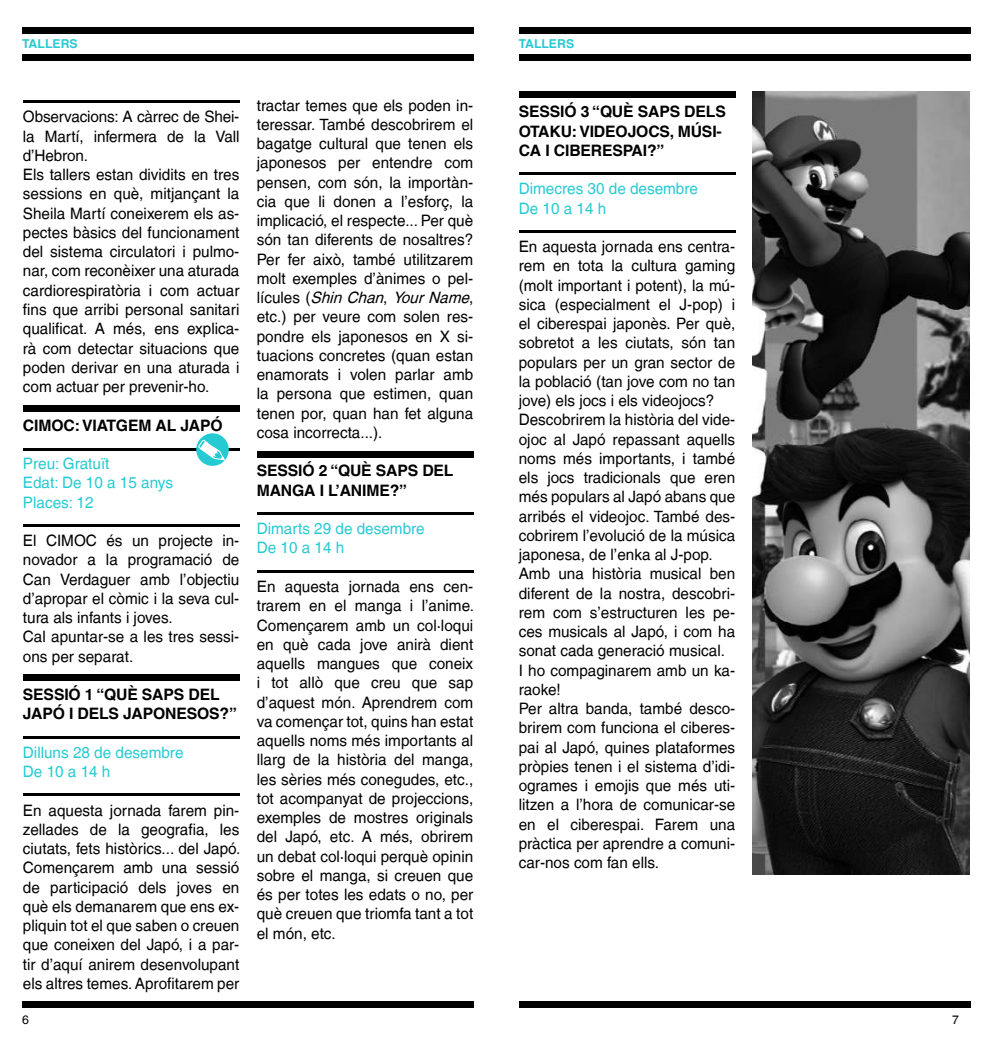
<style>
.page{position:relative;width:993px;height:1042px;background:#fff}
.page>*{position:absolute;margin:0;border:0;box-sizing:border-box;transform-origin:0 0}
.t1{font:15.75px/19.2px "Helvetica LT";color:#000}
.t2{font:700 15.75px/19.2px "Helvetica LT";letter-spacing:-.01em;color:#000}
.t3{font:15.75px/19.2px "Helvetica LT";color:#26cad3}
.t4{font:700 12.25px "Helvetica LT";color:#26cad3}
.t5{font:12.25px "Helvetica LT";color:#000}
.s1{font-style:italic}
</style>
<div class="page">
<div style="left:22px;top:1001px;width:452px;height:7px;background:#000"></div>
<div style="left:518px;top:1001px;width:452px;height:7px;background:#000"></div>
<hr style="left:23px;top:100px;width:216px;height:3px;background:#000">
<div style="left:23px;top:405px;width:216px;height:6px;background:#000"></div>
<hr style="left:23px;top:448px;width:216px;height:3px;background:#000">
<div style="left:196px;top:433px;width:33px;height:33px;background:#26cad3;border-radius:50%"></div>
<svg style="left:198px;top:439px;width:27px;height:21px"></svg>
<hr style="left:23px;top:524px;width:216px;height:3px;background:#000">
<div style="left:23px;top:675px;width:216px;height:6px;background:#000"></div>
<hr style="left:23px;top:736px;width:216px;height:2px;background:#000">
<hr style="left:23px;top:793px;width:216px;height:3px;background:#000">
<div style="left:257px;top:451px;width:216px;height:6px;background:#000"></div>
<hr style="left:257px;top:512px;width:216px;height:3px;background:#000">
<hr style="left:257px;top:570px;width:216px;height:3px;background:#000">
<div style="left:22px;top:27px;width:452px;height:6px;background:#000"></div>
<div style="left:22px;top:54px;width:452px;height:6px;background:#000"></div>
<div style="left:518px;top:92px;width:217px;height:6px;background:#000"></div>
<hr style="left:518px;top:172px;width:217px;height:3px;background:#000">
<hr style="left:518px;top:230px;width:217px;height:3px;background:#000">
<div style="left:518px;top:27px;width:452px;height:6px;background:#000"></div>
<div style="left:518px;top:54px;width:452px;height:6px;background:#000"></div>
<img style="left:752px;top:92px;width:216px;height:782px">
<p class="t4" style="left:22px;top:36px;width:57px">TALLERS</p>
<p class="t1" style="left:23px;top:107px;width:218px">Observacions: A càrrec de Shei&shy;la Martí, infermera de la Vall d’Hebron.<br>Els tallers estan dividits en tres sessions en què, mitjançant la<br>Sheila Martí coneixerem els as&shy;pectes bàsics del funcionament del sistema circulatori i pulmo&shy;nar, com reconèixer una aturada cardiorespiratòria i com actuar fins que arribi personal sanitari qualificat. A més, ens explica&shy;rà com detectar situacions que poden derivar en una aturada i com actuar per prevenir-ho.</p>
<p class="t2" style="left:23px;top:415px;width:201px">CIMOC: VIATGEM AL JAPÓ</p>
<p class="t3" style="left:23px;top:454px;width:152px">Preu: Gratuït<br>Edat: De 10 a 15 anys<br>Places: 12</p>
<p class="t1" style="left:23px;top:531px;width:218px">El CIMOC és un projecte in&shy;novador a la programació de<br>Can Verdaguer amb l’objectiu d’apropar el còmic i la seva cul&shy;tura als infants i joves.<br>Cal apuntar-se a les tres sessi&shy;ons per separat.</p>
<p class="t2" style="left:23px;top:685px;width:215px">SESSIÓ 1 “QUÈ SAPS DEL<br>JAPÓ I DELS JAPONESOS?”</p>
<p class="t3" style="left:23px;top:742px;width:162px">Dilluns 28 de desembre<br>De 10 a 14 h</p>
<p class="t1" style="left:23px;top:800px;width:219px;text-align:justify">En aquesta jornada farem pin&shy;zellades de la geografia, les ciutats, fets històrics... del Japó.<br>Començarem amb una sessió de participació dels joves en què els demanarem que ens ex&shy;pliquin tot el que saben o creuen que coneixen del Japó, i a par&shy;tir d’aquí anirem desenvolupant els altres temes. Aprofitarem per</p>
<p class="t1" style="left:257px;top:95px;width:218px">tractar temes que els poden in&shy;teressar. També descobrirem el bagatge cultural que tenen els japonesos per entendre com pensen, com són, la importàn&shy;cia que li donen a l’esforç, la implicació, el respecte... Per què són tan diferents de nosaltres?<br>Per fer això, també utilitzarem molt exemples d’ànimes o pel· l í c u l e s ( <span class="s1">ShinChan</span>, <span class="s1">YourName</span>, etc.) per veure com solen res&shy;pondre els japonesos en X si&shy;tuacions concretes (quan estan enamorats i volen parlar amb la persona que estimen, quan tenen por, quan han fet alguna cosa incorrecta...).</p>
<p class="t2" style="left:257px;top:461px;width:198px">SESSIÓ 2 “QUÈ SAPS DEL<br>MANGA I L’ANIME?”</p>
<p class="t3" style="left:257px;top:519px;width:169px">Dimarts 29 de desembre<br>De 10 a 14 h</p>
<p class="t1" style="left:257px;top:577px;width:219px;text-align:justify">En aquesta jornada ens cen&shy;trarem en el manga i l’anime.<br>Començarem amb un col·loqui en què cada jove anirà dient aquells mangues que coneix i tot allò que creu que sap d’aquest món. Aprendrem com va començar tot, quins han estat aquells noms més importants al llarg de la història del manga, les sèries més conegudes, etc., tot acompanyat de projeccions, exemples de mostres originals del Japó, etc. A més, obrirem un debat col·loqui perquè opinin sobre el manga, si creuen que és per totes les edats o no, per què creuen que triomfa tant a tot el món, etc.</p>
<p class="t4" style="left:518px;top:36px;width:57px">TALLERS</p>
<p class="t2" style="left:518px;top:102px;width:208px">SESSIÓ 3 “QUÈ SAPS DELS<br>OTAKU: VIDEOJOCS, MÚSI-<br>CA I CIBERESPAI?”</p>
<p class="t3" style="left:518px;top:179px;width:181px">Dimecres 30 de desembre<br>De 10 a 14 h</p>
<p class="t1" style="left:518px;top:237px;width:218px">En aquesta jornada ens centra&shy;rem en tota la cultura gaming (molt important i potent), la mú&shy;sica (especialment el J-pop) i el ciberespai japonès. Per què, sobretot a les ciutats, són tan populars per un gran sector de la població (tan jove com no tan jove) els jocs i els videojocs?<br>Descobrirem la història del vide&shy;ojoc al Japó repassant aquells noms més importants, i també els jocs tradicionals que eren més populars al Japó abans que arribés el videojoc. També des&shy;cobrirem l’evolució de la música japonesa, de l’enka al J-pop.<br>Amb una història musical ben diferent de la nostra, descobri&shy;rem com s’estructuren les pe&shy;ces musicals al Japó, i com ha sonat cada generació musical.<br>I ho compaginarem amb un ka&shy;raoke!<br>Per altra banda, també desco&shy;brirem com funciona el ciberes&shy;pai al Japó, quines plataformes pròpies tenen i el sistema d’idi&shy;ogrames i emojis que més uti&shy;litzen a l’hora de comunicar-se en el ciberespai. Farem una pràctica per aprendre a comuni&shy;car-nos com fan ells.</p>
<p class="t5" style="left:22px;top:1012px;width:8px">6</p>
<p class="t5" style="left:951px;top:1012px;width:8px">7</p>
</div>
